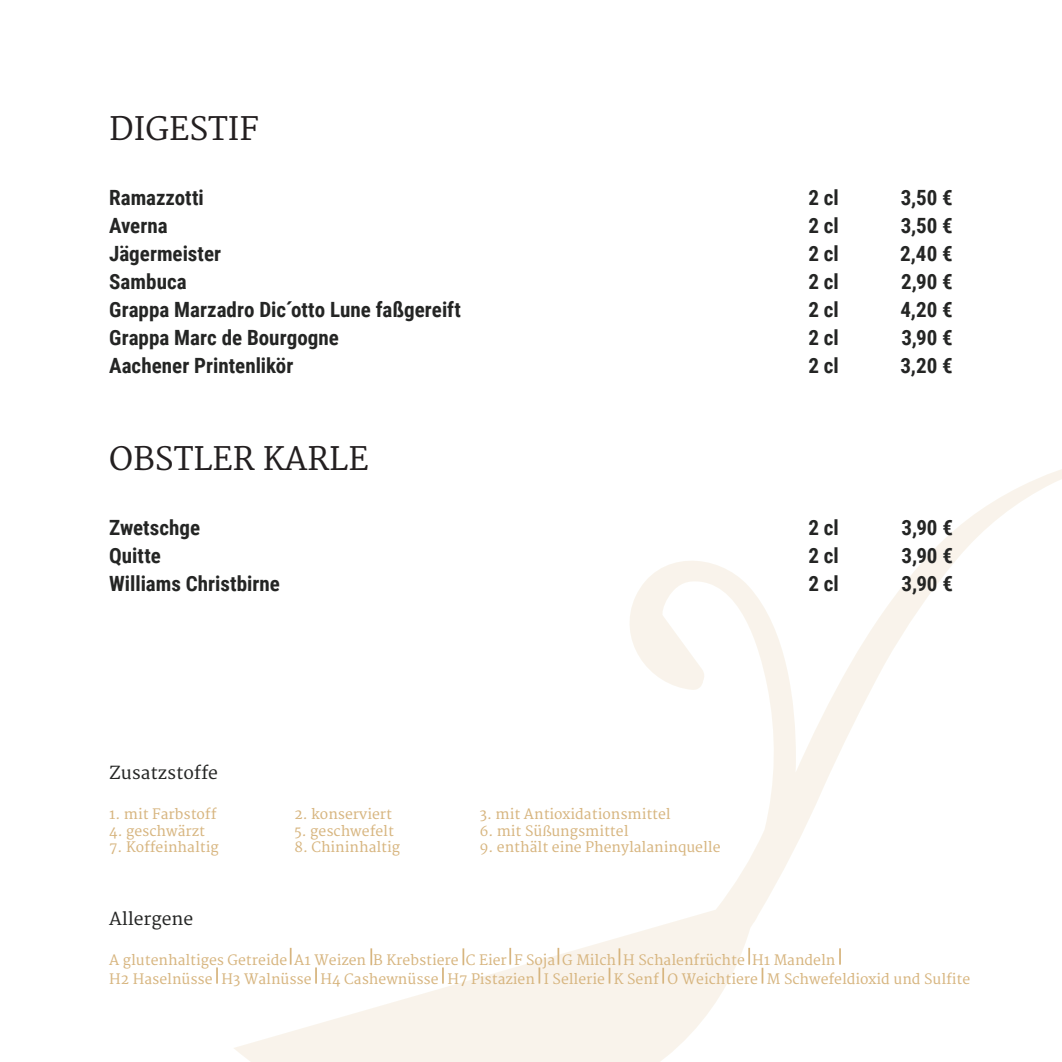
<style>
.page{position:relative;width:1062px;height:1062px;background:#fff}
.page>*{position:absolute;margin:0;border:0;box-sizing:border-box;transform-origin:0 0}
.t1{font:31.5px "Merriweather";color:#231f20}
.t2{font:700 21px/28px "Roboto Condensed";color:#242524;text-align:justify}
.t3{font:17.5px "Merriweather";color:#242524}
.t4{font:14px/18.9px "Merriweather";color:#d7b57f}
</style>
<div class="page">
<svg style="left:234px;top:469px;width:828px;height:593px"></svg>
<svg style="left:839px;top:948px;width:2px;height:16px"></svg>
<svg style="left:216px;top:967px;width:2px;height:16px"></svg>
<svg style="left:315px;top:967px;width:2px;height:16px"></svg>
<svg style="left:442px;top:967px;width:2px;height:16px"></svg>
<svg style="left:538px;top:967px;width:2px;height:16px"></svg>
<svg style="left:608px;top:967px;width:2px;height:16px"></svg>
<svg style="left:662px;top:967px;width:2px;height:16px"></svg>
<svg style="left:761px;top:967px;width:2px;height:16px"></svg>
<svg style="left:290px;top:947px;width:1px;height:17px"></svg>
<svg style="left:370px;top:948px;width:2px;height:17px"></svg>
<svg style="left:462px;top:948px;width:2px;height:17px"></svg>
<svg style="left:509px;top:947px;width:2px;height:17px"></svg>
<svg style="left:557px;top:947px;width:2px;height:17px"></svg>
<svg style="left:618px;top:948px;width:2px;height:17px"></svg>
<svg style="left:748px;top:947px;width:2px;height:17px"></svg>
<h1 class="t1" style="left:109px;top:110px;width:151px">DIGESTIF</h1>
<h2 class="t2" style="left:808px;top:183px;width:32px">2 cl 2 cl 2 cl 2 cl 2 cl 2 cl 2 cl</h2>
<h2 class="t2" style="left:109px;top:183px;width:353px;text-align:left">Ramazzotti<br>Averna<br>Jägermeister<br>Sambuca<br>Grappa Marzadro Dic´otto Lune faßgereift<br>Grappa Marc de Bourgogne<br>Aachener Printenlikör</h2>
<h2 class="t2" style="left:900px;top:183px;width:54px">3,50 € 3,50 € 2,40 € 2,90 € 4,20 € 3,90 € 3,20 €</h2>
<h1 class="t1" style="left:109px;top:440px;width:261px">OBSTLER KARLE</h1>
<h2 class="t2" style="left:109px;top:513px;width:172px;text-align:left">Zwetschge<br>Quitte<br>Williams Christbirne</h2>
<h2 class="t2" style="left:901px;top:513px;width:53px">3,90 € 3,90 € 3,90 €</h2>
<h2 class="t2" style="left:808px;top:513px;width:32px">2 cl 2 cl 2 cl</h2>
<p class="t3" style="left:109px;top:762px;width:110px">Zusatzstoffe</p>
<p class="t4" style="left:109px;top:805px;width:109px">1. mit Farbstoff</p>
<p class="t4" style="left:109px;top:821px;width:97px">4. geschwärzt</p>
<p class="t4" style="left:109px;top:838px;width:111px">7. Koffeinhaltig</p>
<p class="t4" style="left:294px;top:805px;width:99px">2. konserviert</p>
<p class="t4" style="left:294px;top:821px;width:101px">5. geschwefelt</p>
<p class="t4" style="left:294px;top:838px;width:107px">8. Chininhaltig</p>
<p class="t4" style="left:480px;top:805px;width:192px">3. mit Antioxidationsmittel</p>
<p class="t4" style="left:480px;top:821px;width:150px">6. mit Süßungsmittel</p>
<p class="t4" style="left:480px;top:838px;width:242px">9. enthält eine Phenylalaninquelle</p>
<p class="t3" style="left:109px;top:908px;width:86px">Allergene</p>
<p class="t4" style="left:109px;top:950px;width:862px">A glutenhaltiges Getreide A1 Weizen B Krebstiere C Eier F Soja G Milch H Schalenfrüchte H1 Mandeln<br>H2 Haselnüsse H3 Walnüsse H4 Cashewnüsse H7 Pistazien I Sellerie K Senf O Weichtiere M Schwefeldioxid und Sulfite</p>
</div>
